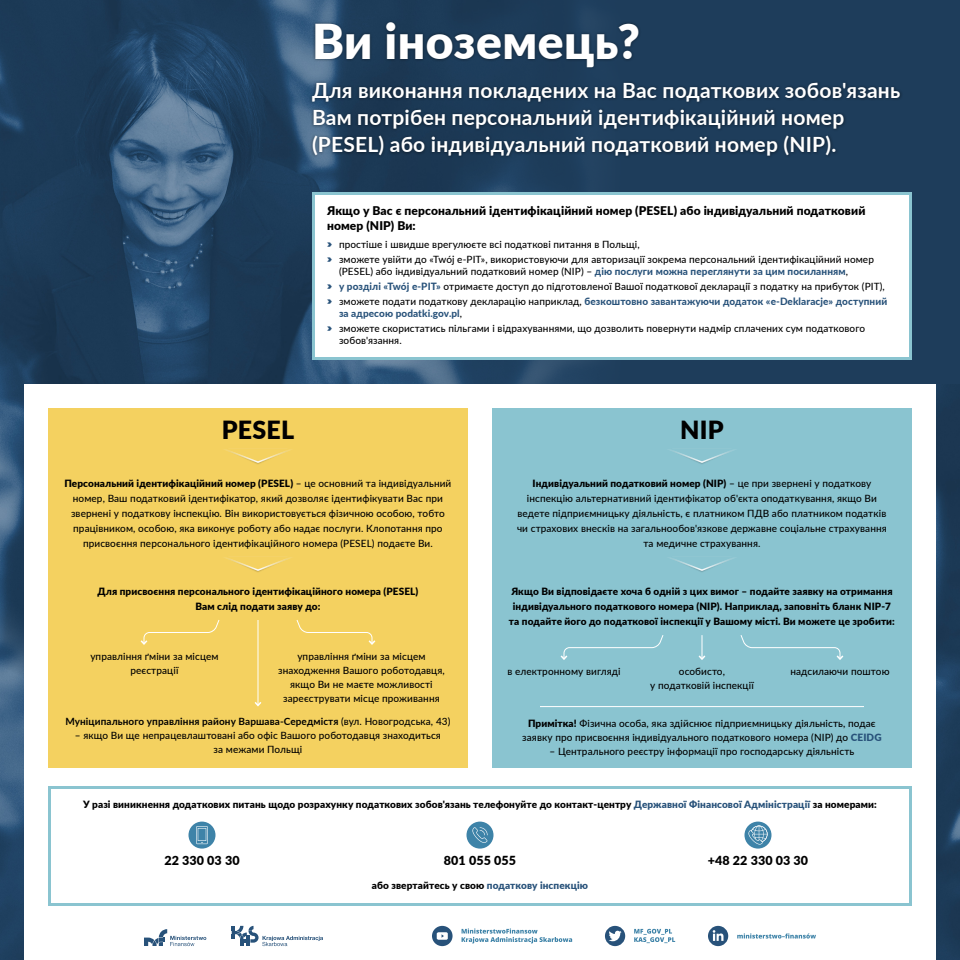
<style>
.page{position:relative;width:960px;height:960px;background:#fff}
.page>*{position:absolute;margin:0;border:0;box-sizing:border-box;transform-origin:0 0}
.t1{font:900 48px "Lato";letter-spacing:.01em;color:#fff}
.t2{font:900 25px "Lato";letter-spacing:.01em;color:#000}
.t3{font:700 21px/27px "Lato";letter-spacing:.01em;color:#fff}
.t4{font:900 12.5px "Lato";letter-spacing:.01em;color:#000}
.t5{font:900 12px/15px "Lato";letter-spacing:.01em;color:#000}
.t6{font:500 10px/15px "Lato";letter-spacing:.01em;color:#000;text-align:center}
.t7{font:900 10px/15px "Lato";letter-spacing:.01em;color:#000;text-align:center}
.t8{font:700 10px "Lato";letter-spacing:.01em;color:#000}
.s1{font-family:"Poppins";font-weight:900;color:#28527a}
.s2{font-weight:800;color:#28527a}
.s3{font-weight:900}
.s4{font-weight:500}
.s5{font-weight:900;color:#28527a}
.s6{color:#28527a}
</style>
<div class="page">
<img style="left:0;top:384px;width:960px;height:576px">
<img style="left:0;top:0;width:384px;height:84px">
<img style="left:0;top:84px;width:384px;height:624px">
<div style="left:24px;top:384px;width:912px;height:576px;background:#fff"></div>
<div style="left:384px;top:0;width:576px;height:384px;background:#1e3d5b"></div>
<div style="left:309px;top:20px;width:594px;height:139px;background:#000;opacity:.5"></div>
<div style="left:314px;top:194px;width:596px;height:164px;background:#fff"></div>
<div style="left:312px;top:192px;width:600px;height:168px;border:3px solid #8ac4d0"></div>
<div style="left:48px;top:408px;width:420px;height:360px;background:#f4d160"></div>
<div style="left:227px;top:449px;width:62px;height:16px;background:#000;opacity:.25"></div>
<svg style="left:224px;top:449px;width:68px;height:14px"></svg>
<div style="left:227px;top:557px;width:62px;height:16px;background:#000;opacity:.25"></div>
<svg style="left:224px;top:557px;width:68px;height:14px"></svg>
<div style="left:492px;top:408px;width:420px;height:360px;background:#8ac4d0"></div>
<div style="left:671px;top:449px;width:62px;height:16px;background:#000;opacity:.25"></div>
<svg style="left:670px;top:449px;width:64px;height:14px"></svg>
<div style="left:671px;top:557px;width:62px;height:16px;background:#000;opacity:.25"></div>
<svg style="left:670px;top:557px;width:64px;height:14px"></svg>
<hr style="left:540px;top:706px;width:324px;height:1px;background:#fff">
<div style="left:188px;top:822px;width:28px;height:27px;background:#3e83a8;border-radius:50%"></div>
<svg style="left:196px;top:826px;width:12px;height:18px"></svg>
<div style="left:466px;top:822px;width:28px;height:27px;background:#3e83a8;border-radius:50%"></div>
<svg style="left:472px;top:827px;width:16px;height:16px"></svg>
<svg style="left:744px;top:822px;width:28px;height:27px"></svg>
<svg style="left:748px;top:826px;width:20px;height:19px"></svg>
<div style="left:48px;top:786px;width:864px;height:120px;border:3px solid #8ac4d0"></div>
<svg style="left:634px;top:929px;width:41px;height:14px"></svg>
<div style="left:605px;top:926px;width:20px;height:20px;background:#28527a;border-radius:50%"></div>
<svg style="left:609px;top:931px;width:13px;height:10px"></svg>
<div style="left:432px;top:926px;width:21px;height:20px;background:#28527a;border-radius:50%"></div>
<svg style="left:437px;top:932px;width:11px;height:8px"></svg>
<svg style="left:462px;top:929px;width:110px;height:14px"></svg>
<svg style="left:737px;top:933px;width:79px;height:6px"></svg>
<div style="left:708px;top:926px;width:20px;height:20px;background:#28527a;border-radius:50%"></div>
<svg style="left:713px;top:930px;width:11px;height:11px"></svg>
<svg style="left:144px;top:929px;width:62px;height:17px"></svg>
<svg style="left:232px;top:926px;width:91px;height:20px"></svg>
<svg style="left:140px;top:620px;width:80px;height:25px"></svg>
<svg style="left:296px;top:620px;width:80px;height:25px"></svg>
<hr style="left:258px;top:620px;width:1px;height:85px;background:#fff">
<svg style="left:254px;top:700px;width:8px;height:7px"></svg>
<svg style="left:560px;top:635px;width:104px;height:25px"></svg>
<svg style="left:740px;top:635px;width:104px;height:25px"></svg>
<svg style="left:698px;top:635px;width:8px;height:25px"></svg>
<h1 class="t1" style="left:312px;top:5px;width:330px">Ви іноземець?</h1>
<h3 class="t3" style="left:312px;top:76px;width:590px">Для виконання покладених на Вас податкових зобов'язань<br>Вам потрібен персональний ідентифікаційний номер (PESEL) або індивідуальний податковий номер (NIP).</h3>
<p class="t5" style="left:327px;top:202px;width:540px">Якщо у Вас є персональний ідентифікаційний номер (PESEL) або індивідуальний податковий номер (NIP) Ви:</p>
<p class="t6" style="left:327px;top:236px;width:548px;text-align:left"><span class="s1">&gt;</span> простіше і швидше врегулюєте всі податкові питання в Польщі,<br><span class="s1">&gt;</span> зможете увійти до «Twój e-PIT», використовуючи для авторизації зокрема персональний ідентифікаційний номер</p>
<p class="t6" style="left:327px;top:263px;width:562px;text-align:left;text-indent:12px">(PESEL) або індивідуальний податковий номер (NIP) – <span class="s2">дію послуги можна переглянути за цим посиланням</span>,<br><span class="s1">&gt;</span> <span class="s2">у розділі «Twój e-PIT»</span> отримаєте доступ до підготовленої Вашої податкової декларації з податку на прибуток (PIT), <span class="s1">&gt;</span> зможете подати податкову декларацію наприклад, <span class="s2">безкоштовно завантажуючи додаток «e-Deklaracje» доступний</span></p>
<p class="t6" style="left:327px;top:305px;width:540px;text-align:left;text-indent:12px"><span class="s2">за адресою podatki.gov.pl</span>,<br><span class="s1">&gt;</span> зможете скористатись пільгами і відрахуваннями, що дозволить повернути надмір сплачених сум податкового</p>
<p class="t6" style="left:339px;top:332px;width:64px">зобов'язання.</p>
<h2 class="t2" style="left:222px;top:411px;width:74px">PESEL</h2>
<p class="t6" style="left:64px;top:475px;width:388px"><span class="s3">Персональний ідентифікаційний номер (PESEL)</span> – це основний та індивідуальний номер, Ваш податковий ідентифікатор, який дозволяє ідентифікувати Вас при звернені у податкову інспекцію. Він використовується фізичною особою, тобто працівником, особою, яка виконує роботу або надає послуги. Клопотання про присвоєння персонального ідентифікаційного номера (PESEL) подаєте Ви.</p>
<p class="t7" style="left:97px;top:583px;width:322px">Для присвоєння персонального ідентифікаційного номера (PESEL)<br>Вам слід подати заяву до:</p>
<p class="t6" style="left:90px;top:649px;width:130px;line-height:14px">управління ґміни за місцем реєстрації</p>
<p class="t6" style="left:278px;top:649px;width:168px;line-height:14px">управління ґміни за місцем знаходження Вашого роботодавця, якщо Ви не маєте можливості зареєструвати місце проживання</p>
<p class="t8" style="left:65px;top:714px;width:387px">Муніципального управління району Варшава-Середмістя <span class="s4">(вул. Новогродська, 43)</span></p>
<p class="t6" style="left:75px;top:728px;width:367px;line-height:14px">– якщо Ви ще непрацевлаштовані або офіс Вашого роботодавця знаходиться за межами Польщі</p>
<h2 class="t2" style="left:680px;top:411px;width:45px">NIP</h2>
<p class="t6" style="left:517px;top:475px;width:371px"><span class="s3">Індивідуальний податковий номер (NIP)</span> – це при звернені у податкову інспекцію альтернативний ідентифікатор об'єкта оподаткування, якщо Ви ведете підприємницьку діяльність, є платником ПДВ або платником податків чи страхових внесків на загальнообов'язкове державне соціальне страхування та медичне страхування.</p>
<p class="t7" style="left:509px;top:583px;width:387px">Якщо Ви відповідаєте хоча б одній з цих вимог – подайте заявку на отримання індивідуального податкового номера (NIP). Наприклад, заповніть бланк NIP-7 та подайте його до податкової інспекції у Вашому місті. Ви можете це зробити:</p>
<p class="t6" style="left:507px;top:663px;width:115px">в електронному вигляді</p>
<p class="t6" style="left:650px;top:664px;width:105px;line-height:14px">особисто,<br>у податковій інспекції</p>
<p class="t6" style="left:790px;top:663px;width:101px">надсилаючи поштою</p>
<p class="t6" style="left:522px;top:716px;width:361px;line-height:14px"><span class="s3">Примітка!</span> Фізична особа, яка здійснює підприємницьку діяльність, подає заявку про присвоєння індивідуального податкового номера (NIP) до <span class="s5">CEIDG</span></p>
<p class="t6" style="left:550px;top:743px;width:306px">– Центрального реєстру інформації про господарську діяльність</p>
<p class="t7" style="left:83px;top:797px;width:795px">У разі виникнення додаткових питань щодо розрахунку податкових зобов'язань телефонуйте до контакт-центру <span class="s6">Державної Фінансової Адміністрації</span> за номерами:</p>
<p class="t4" style="left:164px;top:852px;width:77px">22 330 03 30</p>
<p class="t4" style="left:444px;top:852px;width:74px">801 055 055</p>
<p class="t4" style="left:708px;top:852px;width:102px">+48 22 330 03 30</p>
<p class="t7" style="left:372px;top:878px;width:218px">або звертайтесь у свою <span class="s6">податкову інспекцію</span></p>
</div>
